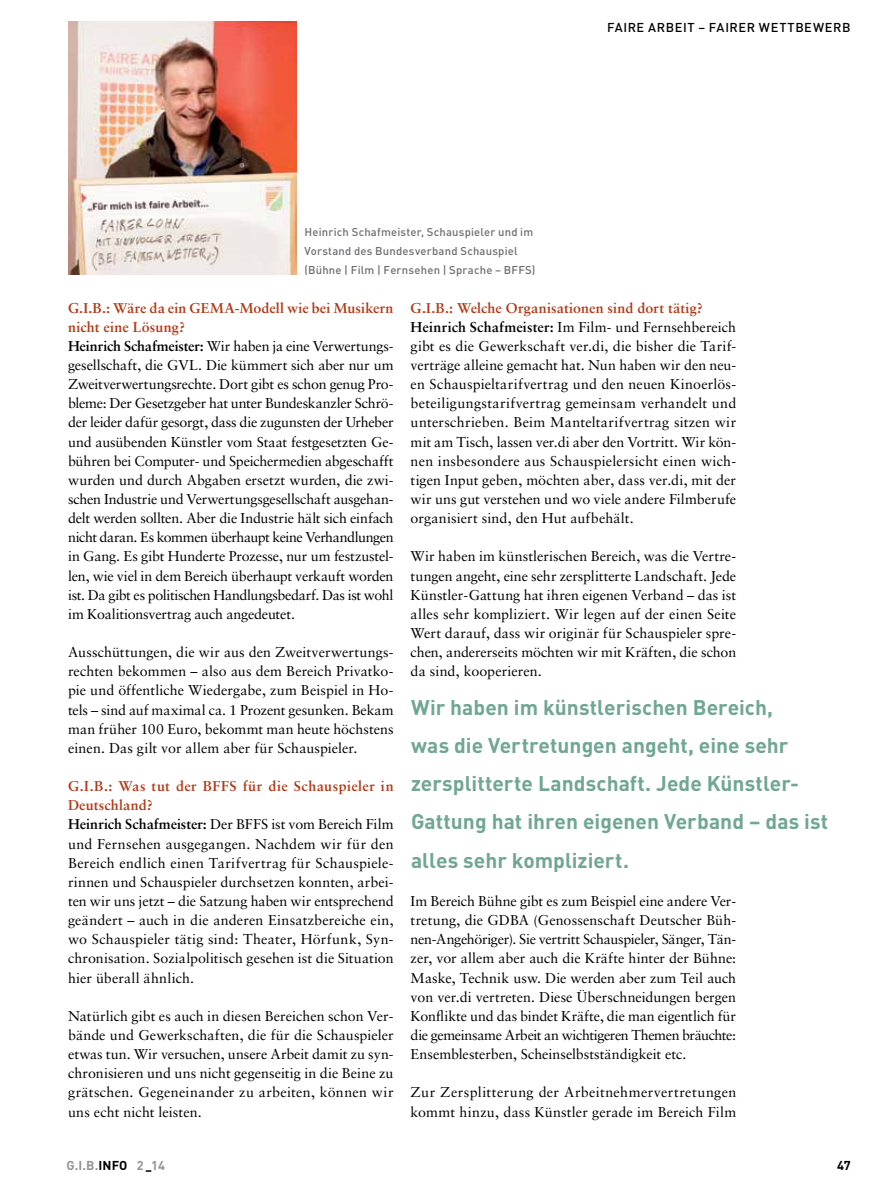
<style>
.page{position:relative;width:893px;height:1191px;background:#fff}
.page>*{position:absolute;margin:0;border:0;box-sizing:border-box;transform-origin:0 0}
._12_Zitate{font:700 21px/38.2px "DIN";color:#70a694}
._07_Fließtext{font:14.25px/19.2px "Sabon LT";letter-spacing:.005em;color:#000;text-align:justify}
._08_Interview_Fragen{font:700 14.25px/19.2px "Sabon LT";letter-spacing:.015em;color:#b33916}
.A_Rubrik{font:500 12.75px "DIN";letter-spacing:.045em;color:#000}
.t1{font:700 12.75px "DIN";letter-spacing:.01em;color:#939598}
.G_Seitenzahlen{font:700 12.75px "DIN";color:#000}
._11_Bildzeile{font:500 11.25px/19.2px "DIN";letter-spacing:.02em;color:#6d6e71}
.s1{font-weight:700}
.s2{color:#000}
</style>
<div class="page">
<img style="left:68px;top:21px;width:228px;height:253px">
<p class="A_Rubrik" style="left:607px;top:18px;width:245px">FAIRE ARBEIT – FAIRER WETTBEWERB</p>
<p class="_11_Bildzeile" style="left:304px;top:222px;width:233px">Heinrich Schafmeister, Schauspieler und im<br>Vorstand des Bundesverband Schauspiel (Bühne | Film | Fernsehen | Sprache – BFFS)</p>
<p class="_08_Interview_Fragen" style="left:68px;top:298px;width:327px">G.I.B.: Wäre da ein GEMA-Modell wie bei Musikern nicht eine Lösung?</p>
<p class="_07_Fließtext" style="left:68px;top:336px;width:327px"><span class="s1">Heinrich Schafmeister:</span> Wir haben ja eine Verwertungs&shy;gesellschaft, die GVL. Die kümmert sich aber nur um Zweitverwertungsrechte. Dort gibt es schon genug Pro&shy;bleme: Der Gesetzgeber hat unter Bundeskanzler Schrö&shy;der leider dafür gesorgt, dass die zugunsten der Urheber und ausübenden Künstler vom Staat festgesetzten Ge&shy;bühren bei Computer- und Speichermedien abgeschafft wurden und durch Abgaben ersetzt wurden, die zwi&shy;schen Industrie und Verwertungsgesellschaft ausgehan&shy;delt werden sollten. Aber die Industrie hält sich einfach nicht daran. Es kommen überhaupt keine Verhandlungen in Gang. Es gibt Hunderte Prozesse, nur um festzustel&shy;len, wie viel in dem Bereich überhaupt verkauft worden ist. Da gibt es politischen Handlungsbedarf. Das ist wohl im Koalitionsvertrag auch angedeutet.</p>
<p class="_07_Fließtext" style="left:68px;top:642px;width:327px">Ausschüttungen, die wir aus den Zweitverwertungs&shy;rechten bekommen – also aus dem Bereich Privatko&shy;pie und öffentliche Wiedergabe, zum Beispiel in Ho&shy;tels – sind auf maximal ca. 1 Prozent gesunken. Bekam man früher 100 Euro, bekommt man heute höchstens einen. Das gilt vor allem aber für Schauspieler.</p>
<p class="_08_Interview_Fragen" style="left:68px;top:776px;width:327px">G.I.B.: Was tut der BFFS für die Schauspieler in<br>Deutschland?</p>
<p class="_07_Fließtext" style="left:68px;top:814px;width:327px"><span class="s1">Heinrich Schafmeister:</span> Der BFFS ist vom Bereich Film und Fernsehen ausgegangen. Nachdem wir für den Bereich endlich einen Tarifvertrag für Schauspiele&shy;rinnen und Schauspieler durchsetzen konnten, arbei&shy;ten wir uns jetzt – die Satzung haben wir entsprechend geändert – auch in die anderen Einsatzbereiche ein, wo Schauspieler tätig sind: Theater, Hörfunk, Syn&shy;chronisation. Sozialpolitisch gesehen ist die Situation hier überall ähnlich.</p>
<p class="_07_Fließtext" style="left:68px;top:1006px;width:327px">Natürlich gibt es auch in diesen Bereichen schon Ver&shy;bände und Gewerkschaften, die für die Schauspieler etwas tun. Wir versuchen, unsere Arbeit damit zu syn&shy;chronisieren und uns nicht gegenseitig in die Beine zu grätschen. Gegeneinander zu arbeiten, können wir uns echt nicht leisten.</p>
<p class="_08_Interview_Fragen" style="left:411px;top:298px;width:294px">G.I.B.: Welche Organisationen sind dort tätig?</p>
<p class="_07_Fließtext" style="left:411px;top:317px;width:327px"><span class="s1">Heinrich Schafmeister:</span> Im Film- und Fernsehbereich gibt es die Gewerkschaft ver.di, die bisher die Tarif&shy;verträge alleine gemacht hat. Nun haben wir den neu&shy;en Schauspieltarifvertrag und den neuen Kinoerlös&shy;beteiligungstarifvertrag gemeinsam verhandelt und unterschrieben. Beim Manteltarifvertrag sitzen wir mit am Tisch, lassen ver.di aber den Vortritt. Wir kön&shy;nen insbesondere aus Schauspielersicht einen wich&shy;tigen Input geben, möchten aber, dass ver.di, mit der wir uns gut verstehen und wo viele andere Filmberufe organisiert sind, den Hut aufbehält.</p>
<p class="_07_Fließtext" style="left:411px;top:547px;width:327px">Wir haben im künstlerischen Bereich, was die Vertre&shy;tungen angeht, eine sehr zersplitterte Landschaft. Jede Künstler-Gattung hat ihren eigenen Verband – das ist alles sehr kompliziert. Wir legen auf der einen Seite Wert darauf, dass wir originär für Schauspieler spre&shy;chen, andererseits möchten wir mit Kräften, die schon da sind, kooperieren.</p>
<p class="_12_Zitate" style="left:411px;top:687px;width:364px">Wir haben im künstlerischen Bereich,</p>
<p class="_12_Zitate" style="left:411px;top:725px;width:379px">was die Vertretungen angeht, eine sehr</p>
<p class="_12_Zitate" style="left:411px;top:763px;width:390px">zersplitterte Landschaft. Jede Künstler-</p>
<p class="_12_Zitate" style="left:411px;top:802px;width:419px">Gattung hat ihren eigenen Verband – das ist alles sehr kompliziert.</p>
<p class="_07_Fließtext" style="left:411px;top:891px;width:327px">Im Bereich Bühne gibt es zum Beispiel eine andere Ver&shy;tretung, die GDBA (Genossenschaft Deutscher Büh&shy;nen-Angehöriger). Sie vertritt Schauspieler, Sänger, Tän&shy;zer, vor allem aber auch die Kräfte hinter der Bühne:<br>Maske, Technik usw. Die werden aber zum Teil auch von ver.di vertreten. Diese Überschneidungen bergen Konflikte und das bindet Kräfte, die man eigentlich für die gemeinsame Arbeit an wichtigeren Themen bräuchte:<br>Ensemblesterben, Scheinselbstständigkeit etc.</p>
<p class="_07_Fließtext" style="left:411px;top:1082px;width:327px">Zur Zersplitterung der Arbeitnehmervertretungen kommt hinzu, dass Künstler gerade im Bereich Film</p>
<p class="t1" style="left:66px;top:1156px;width:100px">G.I.B.<span class="s2">INFO</span> 2 14</p>
<p class="G_Seitenzahlen" style="left:837px;top:1156px;width:15px">47</p>
</div>
